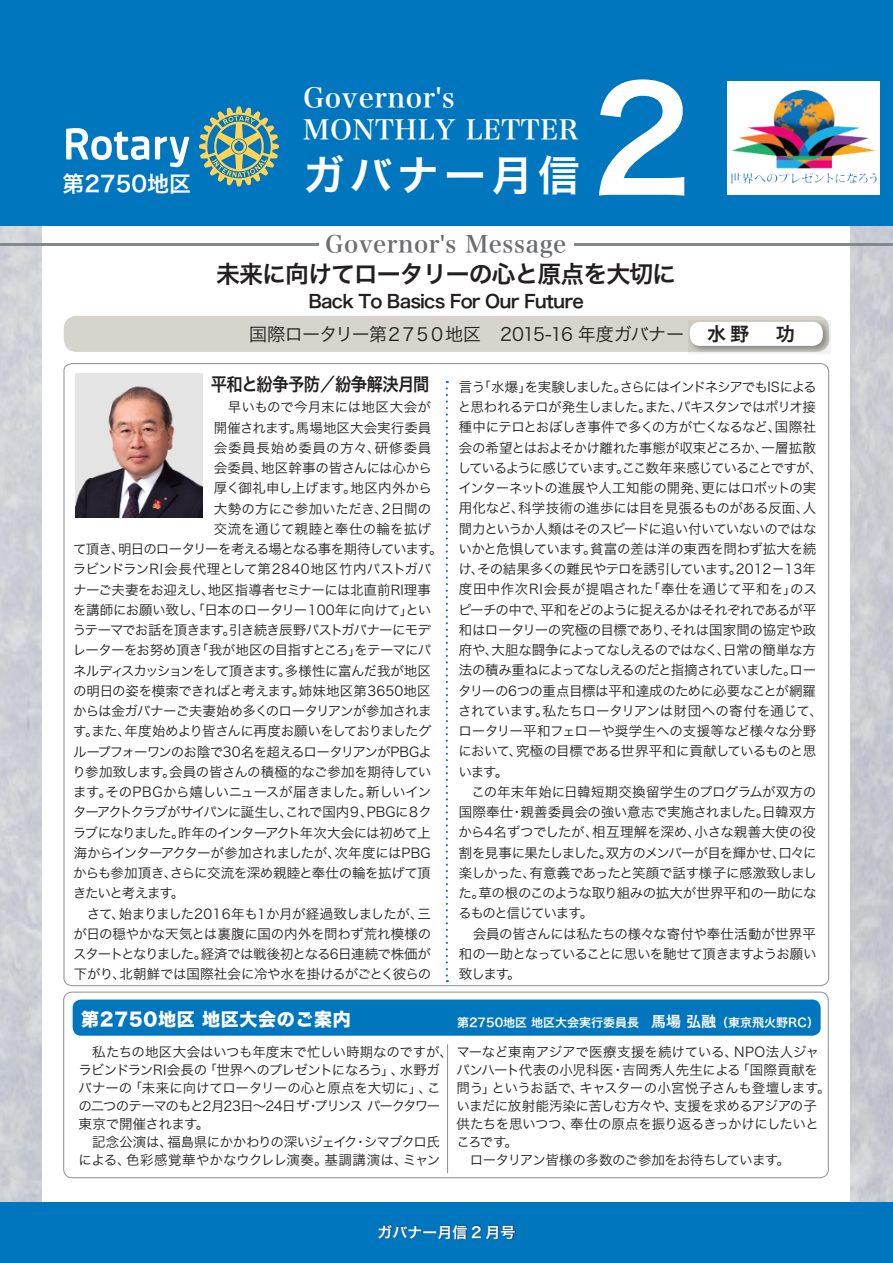
<style>
.page{position:relative;width:893px;height:1263px;background:#fff}
.page>*{position:absolute;margin:0;border:0;box-sizing:border-box;transform-origin:0 0}
.t1{font:142.05px "Hira Kaku Std W6";color:#fff}
.t2{font:42px "Hira Kaku Std W6";letter-spacing:.12em;color:#fff}
.t3{font:27px/32.4px "Hira Min Std W6";letter-spacing:.025em;color:#fff}
.t4{font:24px "Hira Kaku Std W6";letter-spacing:-.045em;color:#231f20}
.t5{font:23.4px "Hira Min Std W6";letter-spacing:.025em;color:#6c6d70}
.t6{font:21.9px "Hira Kaku Std W6";color:#fff}
.t7{font:18px "Hira Kaku Std W3";letter-spacing:-.055em;color:#231f20}
.t8{font:18px "Hira Kaku Std W6";letter-spacing:-.045em;color:#231f20}
.t9{font:18px "Hira Kaku Std W8";letter-spacing:.035em;color:#fff}
.t10{font:18px "Hira Kaku Std W6";letter-spacing:-.045em;color:#231f20;scale:.9 1}
.t11{font:15px "Hira Kaku Std W6";color:#fff}
.t12{font:13.5px/20.2px "Hira Kaku Std W3";letter-spacing:-.035em;color:#231f20}
.t13{font:13.5px "Hira Kaku Std W3";letter-spacing:-.06em;color:#231f20}
.t14{font:13.5px "Hira Kaku Std W3";letter-spacing:-.01em;color:#231f20}
.t15{font:13.5px "Hira Kaku Std W3";letter-spacing:.005em;color:#231f20}
.t16{font:13.5px "Hira Kaku Std W3";letter-spacing:-.075em;color:#231f20}
.t17{font:13.5px "Hira Kaku Std W3";letter-spacing:-.065em;color:#231f20}
.t18{font:13.5px "Hira Kaku Std W3";color:#231f20}
.t19{font:13.5px "Hira Kaku Std W3";letter-spacing:.015em;color:#231f20}
.t20{font:13.5px "Hira Kaku Std W3";letter-spacing:-.095em;color:#231f20}
.t21{font:13.5px "Hira Kaku Std W3";letter-spacing:-.055em;color:#231f20}
.t22{font:13.5px "Hira Kaku Std W3";letter-spacing:-.015em;color:#231f20}
.t23{font:13.5px "Hira Kaku Std W3";letter-spacing:.045em;color:#231f20}
.t24{font:13.5px "Hira Kaku Std W3";letter-spacing:.01em;color:#231f20}
.t25{font:13.5px "Hira Kaku Std W3";letter-spacing:-.085em;color:#231f20}
.t26{font:12px "Hira Kaku Std W6";color:#fff}
.s1{font-family:"Hira Kaku Std W6";font-size:19.2px}
.s2{font-family:"Hira Kaku Std W4"}
.s3{font-size:15px}
</style>
<div class="page">
<img style="left:0;top:226px;width:893px;height:998px">
<div style="left:43px;top:43px;width:807px;height:1177px;background:#fff"></div>
<div style="left:0;top:1202px;width:892px;height:61px;background:#0076bf"></div>
<div style="left:0;top:1px;width:893px;height:225px;background:#0076bf"></div>
<hr style="left:0;top:244px;width:318px;height:2px;background:#808a8d">
<hr style="left:575px;top:244px;width:318px;height:2px;background:#808a8d">
<svg style="left:63px;top:363px;width:767px;height:624px"></svg>
<div style="left:64px;top:316px;width:765px;height:36px;background:#d7d4cc;border-radius:13px"></div>
<svg style="left:688px;top:320px;width:143px;height:33px"></svg>
<div style="left:690px;top:322px;width:133px;height:24px;background:#fff;border-radius:10px"></div>
<div style="left:63px;top:991px;width:766px;height:187px;border:1px solid #939598;border-radius:9px"></div>
<svg style="left:199px;top:106px;width:80px;height:80px"></svg>
<svg style="left:66px;top:128px;width:123px;height:39px"></svg>
<img style="left:75px;top:373px;width:127px;height:144px">
<div style="left:727px;top:82px;width:153px;height:113px;background:#fff"></div>
<img style="left:730px;top:90px;width:147px;height:94px">
<div style="left:73px;top:999px;width:748px;height:37px;background:#0076bf;border-radius:9px"></div>
<hr style="left:447px;top:1044px;width:1px;height:129px;background:#939598">
<svg style="left:444px;top:381px;width:4px;height:601px"></svg>
<h3 class="t6" style="left:63px;top:167px;width:130px">第2750地区</h3>
<h3 class="t3" style="left:303px;top:82px;width:277px">Governor's<br>MONTHLY LETTER</h3>
<h2 class="t2" style="left:303px;top:143px;width:278px">ガバナー月信</h2>
<h3 class="t5" style="left:325px;top:227px;width:243px">Governor's Message</h3>
<h1 class="t1" style="left:591px;top:30px;width:103px">2</h1>
<h3 class="t4" style="left:216px;top:255px;width:461px">未来に向けてロータリーの心と原点を大切に</h3>
<h3 class="t8" style="left:308px;top:287px;width:277px">Back To Basics For Our Future</h3>
<h3 class="t7" style="left:249px;top:320px;width:547px">国際ロータリー第２７５０地区　2015-16 年度ガバナー <span class="s1">水野　功</span></h3>
<h3 class="t10" style="left:211px;top:370px;width:244px">平和と紛争予防<span class="s2">／</span>紛争解決月間</h3>
<p class="t24" style="left:228px;top:397px;width:205px">早いもので今月末には地区大会が</p>
<p class="t15" style="left:214px;top:417px;width:219px">開催されます。馬場地区大会実行委員</p>
<p class="t23" style="left:214px;top:438px;width:219px">会委員長始め委員の方々、研修委員</p>
<p class="t22" style="left:214px;top:458px;width:220px">会委員、地区幹事の皆さんには心から</p>
<p class="t14" style="left:214px;top:478px;width:220px">厚く御礼申し上げます。地区内外から</p>
<p class="t15" style="left:214px;top:498px;width:219px">大勢の方にご参加いただき、2日間の</p>
<p class="t19" style="left:214px;top:519px;width:219px">交流を通じて親睦と奉仕の輪を拡げ</p>
<p class="t17" style="left:73px;top:539px;width:371px">て頂き、明日のロータリーを考える場となる事を期待しています。</p>
<p class="t19" style="left:73px;top:559px;width:360px">ラビンドランRI会長代理として第2840地区竹内パストガバ</p>
<p class="t12" style="left:73px;top:579px;width:359px">ナーご夫妻をお迎えし、地区指導者セミナーには北直前RI理事</p>
<p class="t12" style="left:73px;top:599px;width:360px">を講師にお願い致し、「日本のロータリー100年に向けて」とい</p>
<p class="t17" style="left:73px;top:620px;width:360px">うテーマでお話を頂きます。引き続き辰野パストガバナーにモデ</p>
<p class="t12" style="left:73px;top:640px;width:360px">レーターをお努め頂き「我が地区の目指すところ」をテーマにパ</p>
<p class="t13" style="left:73px;top:660px;width:359px">ネルディスカッションをして頂きます。多様性に富んだ我が地区</p>
<p class="t12" style="left:73px;top:680px;width:359px">の明日の姿を模索できればと考えます。姉妹地区第3650地区</p>
<p class="t12" style="left:73px;top:701px;width:360px">からは金ガバナーご夫妻始め多くのロータリアンが参加されま</p>
<p class="t13" style="left:73px;top:721px;width:360px">す。また、年度始めより皆さんに再度お願いをしておりましたグ</p>
<p class="t13" style="left:73px;top:741px;width:360px">ループフォーワンのお陰で30名を超えるロータリアンがPBGよ</p>
<p class="t12" style="left:73px;top:761px;width:360px">り参加致します。会員の皆さんの積極的なご参加を期待してい</p>
<p class="t12" style="left:73px;top:782px;width:360px">ます。そのPBGから嬉しいニュースが届きました。新しいイン</p>
<p class="t20" style="left:73px;top:802px;width:360px">ターアクトクラブがサイパンに誕生し、これで国内９、PBGに８ク</p>
<p class="t16" style="left:73px;top:822px;width:359px">ラブになりました。昨年のインターアクト年次大会には初めて上</p>
<p class="t12" style="left:74px;top:842px;width:359px">海からインターアクターが参加されましたが、次年度にはPBG</p>
<p class="t12" style="left:73px;top:863px;width:359px">からも参加頂き、さらに交流を深め親睦と奉仕の輪を拡げて頂</p>
<p class="t25" style="left:73px;top:883px;width:113px">きたいと考えます。</p>
<p class="t12" style="left:74px;top:903px;width:359px">　さて、始まりました2016年も1か月が経過致しましたが、三</p>
<p class="t14" style="left:73px;top:924px;width:360px">が日の穏やかな天気とは裏腹に国の内外を問わず荒れ模様の</p>
<p class="t21" style="left:73px;top:944px;width:359px">スタートとなりました。経済では戦後初となる6日連続で株価が</p>
<p class="t12" style="left:74px;top:964px;width:359px">下がり、北朝鮮では国際社会に冷や水を掛けるがごとく彼らの</p>
<p class="t12" style="left:458px;top:376px;width:367px">言う「水爆」を実験しました。さらにはインドネシアでもISによると思われるテロが発生しました。また、パキスタンではポリオ接種中にテロとおぼしき事件で多くの方が亡くなるなど、国際社会の希望とはおよそかけ離れた事態が収束どころか、一層拡散しているように感じています。ここ数年来感じていることですが、インターネットの進展や人工知能の開発、更にはロボットの実用化など、科学技術の進歩には目を見張るものがある反面、人間力というか人類はそのスピードに追い付いていないのではないかと危惧しています。貧富の差は洋の東西を問わず拡大を続け、その結果多くの難民やテロを誘引しています。2012－13年度田中作次RI会長が提唱された「奉仕を通じて平和を」のスピーチの中で、平和をどのように捉えるかはそれぞれであるが平和はロータリーの究極の目標であり、それは国家間の協定や政府や、大胆な闘争によってなしえるのではなく、日常の簡単な方法の積み重ねによってなしえるのだと指摘されていました。ロータリーの6つの重点目標は平和達成のために必要なことが網羅されています。私たちロータリアンは財団への寄付を通じて、ロータリー平和フェローや奨学生への支援等など様々な分野において、究極の目標である世界平和に貢献しているものと思います。<br>　この年末年始に日韓短期交換留学生のプログラムが双方の国際奉仕・親善委員会の強い意志で実施されました。日韓双方から4名ずつでしたが、相互理解を深め、小さな親善大使の役割を見事に果たしました。双方のメンバーが目を輝かせ、口々に楽しかった、有意義であったと笑顔で話す様子に感激致しました。草の根のこのような取り組みの拡大が世界平和の一助になるものと信じています。<br>　会員の皆さんには私たちの様々な寄付や奉仕活動が世界平和の一助となっていることに思いを馳せて頂きますようお願い致します。</p>
<h3 class="t9" style="left:81px;top:1009px;width:271px">第2750地区 地区大会のご案内</h3>
<p class="t26" style="left:457px;top:1013px;width:363px">第2750地区 地区大会実行委員長　<span class="s3">馬場 弘融</span>（東京飛火野RC）</p>
<p class="t18" style="left:92px;top:1042px;width:728px">私たちの地区大会はいつも年度末で忙しい時期なのですが、マーなど東南アジアで医療支援を続けている、NPO法人ジャ</p>
<p class="t12" style="left:78px;top:1060px;width:363px">ラビンドランRI会長の「世界へのプレゼントになろう」、水野ガ</p>
<p class="t14" style="left:78px;top:1078px;width:364px">バナーの「未来に向けてロータリーの心と原点を大切に」、こ</p>
<p class="t16" style="left:78px;top:1096px;width:363px">の二つのテーマのもと2月23日～24日ザ・プリンス パークタワー</p>
<p class="t12" style="left:79px;top:1113px;width:132px">東京で開催されます。</p>
<p class="t12" style="left:92px;top:1131px;width:349px">記念公演は、福島県にかかわりの深いジェイク・シマブクロ氏</p>
<p class="t15" style="left:79px;top:1150px;width:363px">による、色彩感覚華やかなウクレレ演奏。基調講演は、ミャン</p>
<p class="t12" style="left:456px;top:1061px;width:376px;line-height:18px">パンハート代表の小児科医・吉岡秀人先生による「国際貢献を問う」というお話で、キャスターの小宮悦子さんも登壇します。いまだに放射能汚染に苦しむ方々や、支援を求めるアジアの子供たちを思いつつ、奉仕の原点を振り返るきっかけにしたいところです。<br>　ロータリアン皆様の多数のご参加をお待ちしています。</p>
<p class="t11" style="left:377px;top:1220px;width:140px">ガバナー月信 2 月号</p>
</div>
